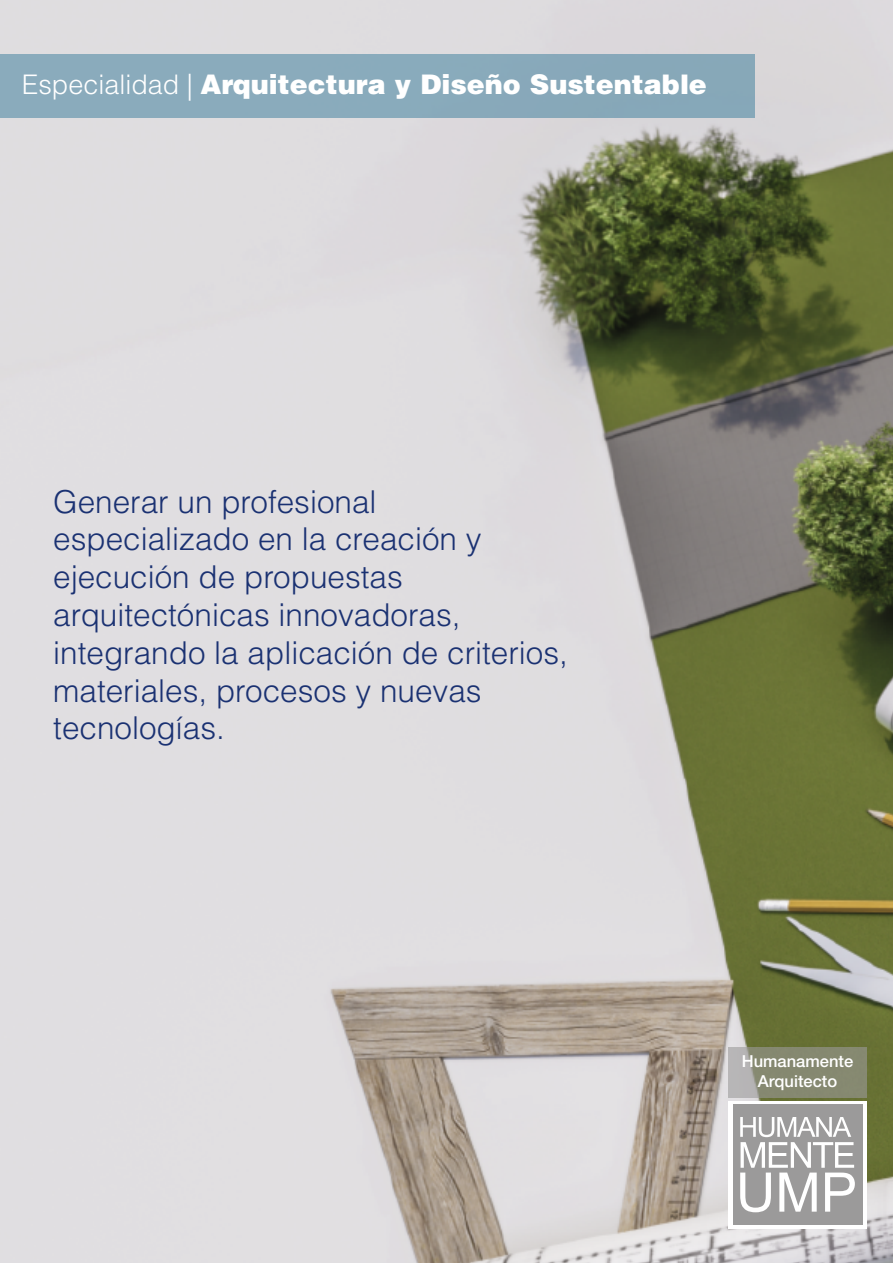
<style>
.page{position:relative;width:893px;height:1263px;background:#fff}
.page>*{position:absolute;margin:0;border:0;box-sizing:border-box;transform-origin:0 0}
.t1{font:300 31.5px/37.8px "Helvetica LT Std";color:#1a3172}
.t2{font:900 27px "Helvetica LT Std";color:#fff}
.t3{font:500 16.5px/19.8px "Helvetica Neue LT Std";color:#fff;text-align:center}
.s1{font-weight:300}
</style>
<div class="page">
<img style="left:0;top:0;width:893px;height:1263px">
<svg style="left:728px;top:1047px;width:139px;height:50px;background:#8e907c"></svg>
<div style="left:728px;top:1101px;width:139px;height:128px;background:#fff"></div>
<div style="left:733px;top:1104px;width:129px;height:121px;background:#9b9a9a"></div>
<svg style="left:740px;top:1117px;width:115px;height:95px"></svg>
<div style="left:0;top:54px;width:754px;height:63px;background:#89abbc"></div>
<p class="t2" style="left:22px;top:67px;width:687px"><span class="s1">Especialidad |</span> Arquitectura y Diseño Sustentable</p>
<p class="t1" style="left:53px;top:482px;width:516px">Generar un profesional especializado en la creación y ejecución de propuestas arquitectónicas innovadoras, integrando la aplicación de criterios, materiales, procesos y nuevas tecnologías.</p>
<p class="t3" style="left:742px;top:1051px;width:113px">Humanamente<br>Arquitecto</p>
</div>
